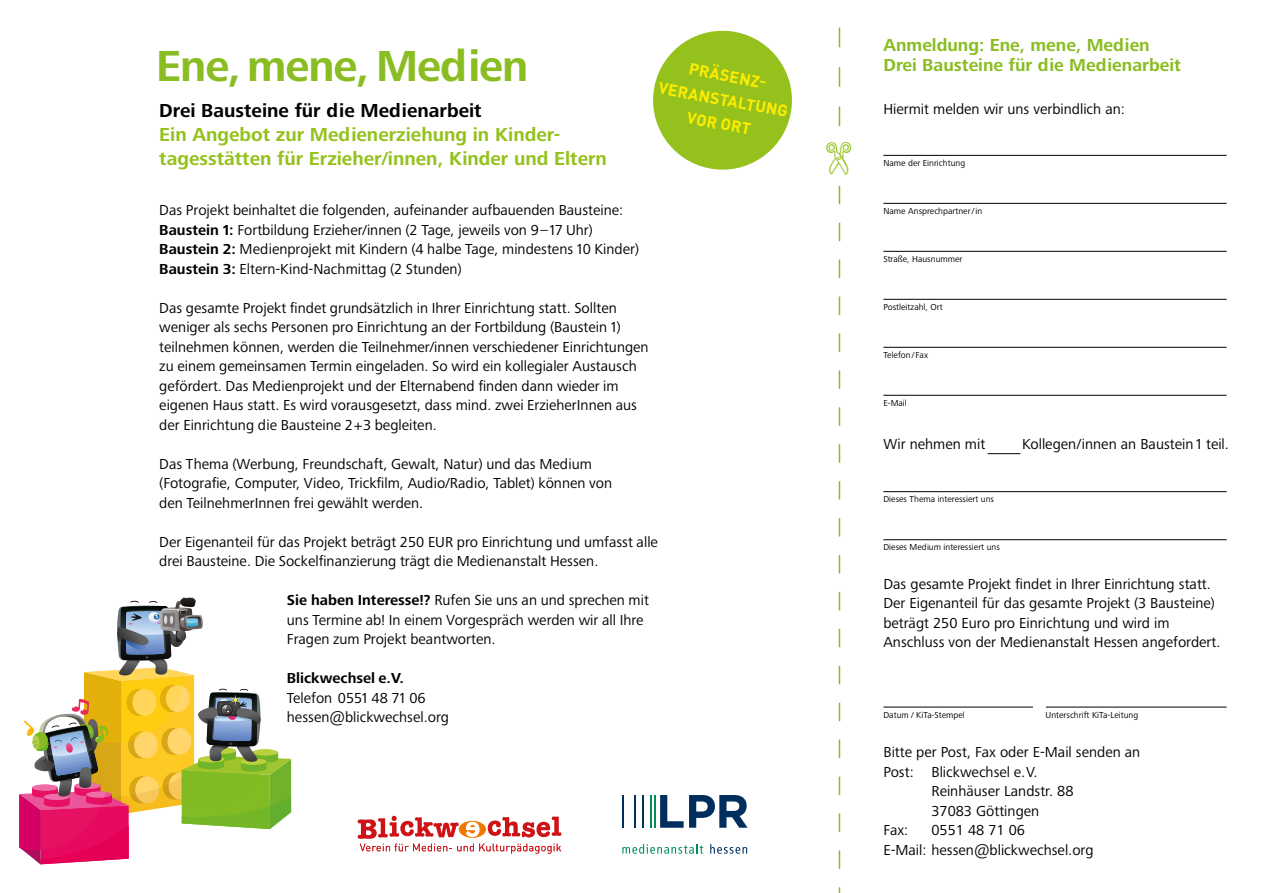
<style>
.page{position:relative;width:1263px;height:893px;background:#fff}
.page>*{position:absolute;margin:0;border:0;box-sizing:border-box;transform-origin:0 0}
.t1{font:700 45px "Frutiger Next Pro";letter-spacing:-.025em;color:#89bd22}
.t2{font:700 19.5px/24px "Frutiger Next Pro";color:#94c11c}
.t3{font:700 19.5px "Frutiger Next Pro";color:#000}
.t4{font:700 18px/19.5px "Frutiger Next Pro";color:#89bd22}
.t5{font:700 16.2px/24.2px "DIN Pro";color:#ffed00;text-align:center}
.t6{font:15px/19.5px "Frutiger Next Pro";color:#000}
.t7{font:700 15px "Frutiger Next Pro";color:#000}
.t8{font:9px "Frutiger Next Pro";color:#000}
.s1{font-weight:700}
</style>
<div class="page">
<svg style="left:839px;top:186px;width:1px;height:707px"></svg>
<svg style="left:839px;top:28px;width:1px;height:98px"></svg>
<hr style="left:988px;top:453px;width:32px;height:1px;background:#000">
<hr style="left:883px;top:155px;width:343px;height:1px;background:#000">
<hr style="left:883px;top:203px;width:343px;height:1px;background:#000">
<hr style="left:883px;top:251px;width:343px;height:1px;background:#000">
<hr style="left:883px;top:299px;width:343px;height:1px;background:#000">
<hr style="left:883px;top:347px;width:343px;height:1px;background:#000">
<hr style="left:883px;top:491px;width:343px;height:1px;background:#000">
<hr style="left:883px;top:539px;width:343px;height:1px;background:#000">
<hr style="left:883px;top:395px;width:343px;height:1px;background:#000">
<hr style="left:1046px;top:707px;width:180px;height:1px;background:#000">
<hr style="left:883px;top:707px;width:150px;height:1px;background:#000">
<svg style="left:358px;top:816px;width:203px;height:38px"></svg>
<hr style="left:655px;top:795px;width:1px;height:33px;background:#008d58">
<hr style="left:651px;top:795px;width:1px;height:33px;background:#008d58">
<hr style="left:643px;top:795px;width:1px;height:33px;background:#002f5e">
<hr style="left:634px;top:795px;width:2px;height:33px;background:#002f5e">
<hr style="left:622px;top:795px;width:1px;height:33px;background:#002f5e">
<svg style="left:660px;top:795px;width:88px;height:33px"></svg>
<svg style="left:622px;top:844px;width:81px;height:10px"></svg>
<svg style="left:710px;top:844px;width:37px;height:10px"></svg>
<svg style="left:653px;top:30px;width:139px;height:140px"></svg>
<svg style="left:19px;top:597px;width:272px;height:267px"></svg>
<h1 class="t1" style="left:156px;top:41px;width:374px">Ene, mene, Medien</h1>
<h2 class="t3" style="left:159px;top:99px;width:324px">Drei Bausteine für die Medienarbeit</h2>
<h2 class="t2" style="left:159px;top:123px;width:449px">Ein Angebot zur Medienerziehung in Kinder&shy;tagesstätten für Erzieher/innen, Kinder und Eltern</h2>
<p class="t5" style="left:665px;top:50px;width:133px;rotate:10deg">PRÄSENZ-<br>VERANSTALTUNG<br>VOR ORT</p>
<p class="t6" style="left:159px;top:201px;width:481px">Das Projekt beinhaltet die folgenden, aufeinander aufbauenden Bausteine:<br><span class="s1">Baustein 1:</span> Fortbildung Erzieher/innen (2 Tage, jeweils von 9–17 Uhr)<br><span class="s1">Baustein 2:</span> Medienprojekt mit Kindern (4 halbe Tage, mindestens 10 Kinder)<br><span class="s1">Baustein 3:</span> Eltern-Kind-Nachmittag (2 Stunden)</p>
<p class="t6" style="left:159px;top:298px;width:491px">Das gesamte Projekt findet grundsätzlich in Ihrer Einrichtung statt. Sollten weniger als sechs Personen pro Einrichtung an der Fortbildung (Baustein 1) teilnehmen können, werden die Teilnehmer/innen verschiedener Einrichtungen zu einem gemeinsamen Termin eingeladen. So wird ein kollegialer Austausch gefördert. Das Medienprojekt und der Elternabend finden dann wieder im eigenen Haus statt. Es wird vorausgesetzt, dass mind. zwei ErzieherInnen aus der Einrichtung die Bausteine 2+3 begleiten.</p>
<p class="t6" style="left:159px;top:454px;width:454px">Das Thema (Werbung, Freundschaft, Gewalt, Natur) und das Medium (Fotografie, Computer, Video, Trickfilm, Audio/Radio, Tablet) können von den TeilnehmerInnen frei gewählt werden.</p>
<p class="t6" style="left:159px;top:532px;width:500px">Der Eigenanteil für das Projekt beträgt 250 EUR pro Einrichtung und umfasst alle drei Bausteine. Die Sockelfinanzierung trägt die Medienanstalt Hessen.</p>
<p class="t6" style="left:287px;top:591px;width:364px"><span class="s1">Sie haben Interesse!?</span> Rufen Sie uns an und sprechen mit uns Termine ab! In einem Vorgespräch werden wir all Ihre<br>Fragen zum Projekt beantworten.</p>
<p class="t7" style="left:287px;top:670px;width:118px">Blickwechsel e.V.</p>
<p class="t6" style="left:287px;top:688px;width:164px">Telefon 0551 48 71 06 hessen@blickwechsel.org</p>
<p class="t4" style="left:883px;top:35px;width:299px">Anmeldung: Ene, mene, Medien<br>Drei Bausteine für die Medienarbeit</p>
<p class="t6" style="left:883px;top:99px;width:243px">Hiermit melden wir uns verbindlich an:</p>
<p class="t8" style="left:883px;top:158px;width:83px">Name der Einrichtung</p>
<p class="t8" style="left:883px;top:206px;width:100px">Name Ansprechpartner/in</p>
<p class="t8" style="left:883px;top:254px;width:80px">Straße, Hausnummer</p>
<p class="t8" style="left:883px;top:302px;width:61px">Postleitzahl, Ort</p>
<p class="t8" style="left:883px;top:350px;width:46px">Telefon/ Fax</p>
<p class="t8" style="left:883px;top:398px;width:25px">E-Mail</p>
<p class="t6" style="left:883px;top:435px;width:103px">Wir nehmen mit</p>
<p class="t8" style="left:883px;top:493px;width:112px">Dieses Thema interessiert uns</p>
<p class="t6" style="left:1022px;top:434px;width:208px">Kollegen/innen an Baustein1 teil.</p>
<p class="t8" style="left:883px;top:541px;width:118px">Dieses Medium interessiert uns</p>
<p class="t6" style="left:883px;top:574px;width:338px">Das gesamte Projekt findet in Ihrer Einrichtung statt.<br>Der Eigenanteil für das gesamte Projekt (3 Bausteine) beträgt 250 Euro pro Einrichtung und wird im Anschluss von der Medienanstalt Hessen angefordert.</p>
<p class="t8" style="left:883px;top:710px;width:83px">Datum / KiTa-Stempel</p>
<p class="t8" style="left:1045px;top:710px;width:94px">Unterschrift KiTa-Leitung</p>
<p class="t6" style="left:883px;top:743px;width:258px">Bitte per Post, Fax oder E-Mail senden an</p>
<p class="t6" style="left:883px;top:762px;width:156px">Post: Blickwechsel e.V.</p>
<p class="t6" style="left:931px;top:782px;width:144px">Reinhäuser Landstr. 88</p>
<p class="t6" style="left:931px;top:801px;width:109px">37083 Göttingen</p>
<p class="t6" style="left:883px;top:821px;width:26px">Fax:</p>
<p class="t6" style="left:883px;top:821px;width:212px;text-indent:48px">0551 48 71 06<br>E-Mail: hessen@blickwechsel.org</p>
</div>
